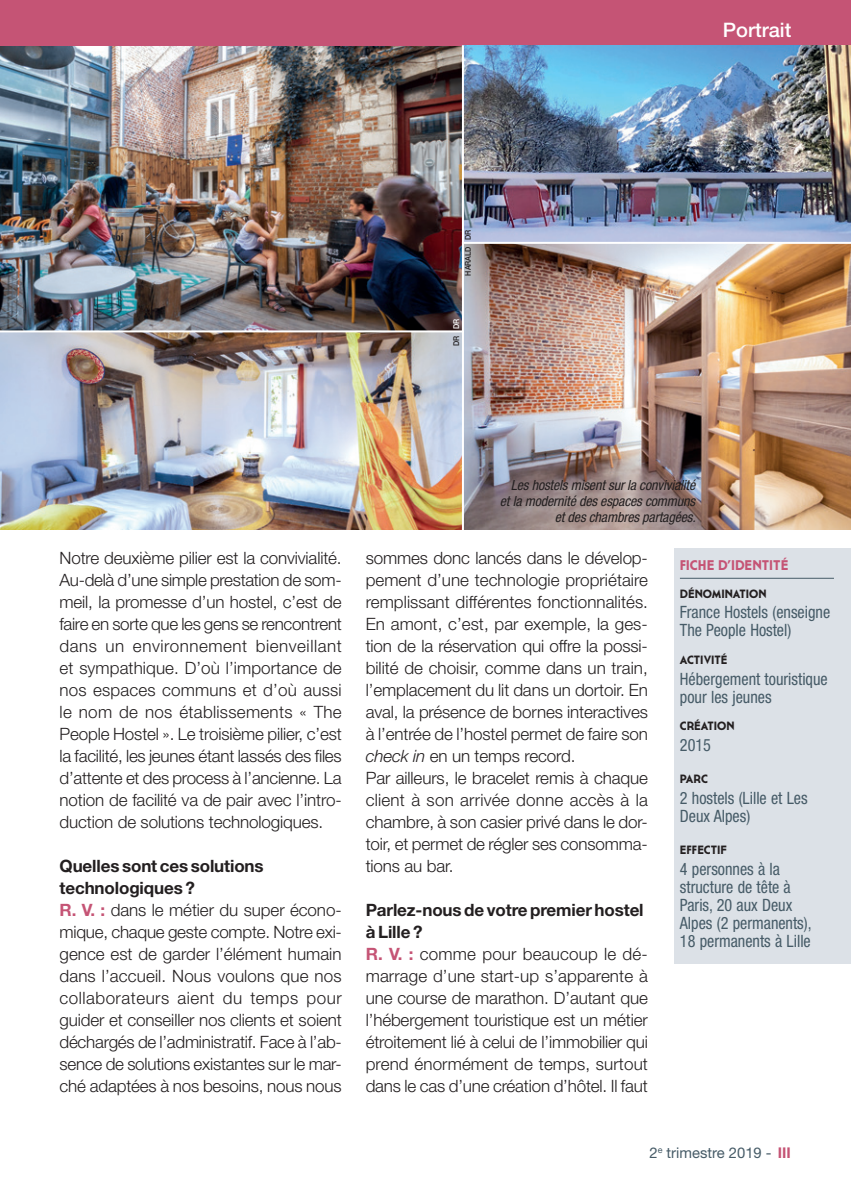
<style>
.page{position:relative;width:851px;height:1191px;background:#fff}
.page>*{position:absolute;margin:0;border:0;box-sizing:border-box;transform-origin:0 0}
.t1{font:500 20px "Helvetica Neue LT Std";color:#fff}
.t2{font:300 17px/22px "Helvetica Neue LT Std";letter-spacing:-.01em;color:#231f20}
.t3{font:condensed 17px/18px "Helvetica Neue LT Std";color:#465b67;scale:.95 1}
.t4{font:14.8px "Helvetica Neue LT Std";color:#465b67}
.t5{font:italic condensed 14px/16px "Helvetica Neue LT Std";letter-spacing:-.01em;color:#231f20;text-align:right}
.t6{font:700 14px "Cassannet";color:#c55475}
.t7{font:700 12px "Cassannet";color:#231f20}
.t8{font:500 8px "Helvetica Neue LT Std";letter-spacing:-.01em;color:#231f20;scale:.9 1}
.t9{font:500 8px "Helvetica Neue LT Std";color:#fff;scale:.9 1}
.s1{font-weight:700}
.s2{font-weight:700;color:#c55475}
.s3{font-style:italic}
</style>
<div class="page">
<img style="left:0;top:45px;width:850px;height:485px">
<div style="left:0;top:0;width:850px;height:45px;background:#c55475"></div>
<div style="left:674px;top:548px;width:176px;height:415px;background:#dce1e7"></div>
<hr style="left:679px;top:578px;width:154px;height:1px;background:#465b67">
<hr style="left:462px;top:45px;width:2px;height:496px;background:#fff">
<hr style="left:0;top:330px;width:464px;height:2px;background:#fff">
<hr style="left:462px;top:242px;width:388px;height:2px;background:#fff">
<p class="t1" style="left:722px;top:18px;width:70px">Portrait</p>
<p class="t8" style="left:463px;top:240px;width:13px;rotate:-90deg">DR</p>
<p class="t8" style="left:463px;top:275px;width:34px;rotate:-90deg">HARALD</p>
<p class="t9" style="left:451px;top:329px;width:13px;rotate:-90deg">DR</p>
<p class="t8" style="left:451px;top:346px;width:13px;rotate:-90deg">DR</p>
<p class="t2" style="left:60px;top:547px;width:284px;text-align:justify">Notre deuxième pilier est la convivialité.<br>Au-delà d’une simple prestation de som&shy;meil, la promesse d’un hostel, c’est de faire en sorte que les gens se rencontrent dans un environnement bienveillant et sympathique. D’où l’importance de nos espaces communs et d’où aussi le nom de nos établissements « The People Hostel ». Le troisième pilier, c’est la facilité, les jeunes étant lassés des files d’attente et des process à l’ancienne. La notion de facilité va de pair avec l’intro&shy;duction de solutions technologiques.</p>
<p class="t2" style="left:60px;top:855px;width:284px"><span class="s1">Quelles sont ces solutions technologiques ?<br></span><span class="s2">R. V. :</span> dans le métier du super écono&shy;mique, chaque geste compte. Notre exi&shy;gence est de garder l’élément humain dans l’accueil. Nous voulons que nos collaborateurs aient du temps pour guider et conseiller nos clients et soient déchargés de l’administratif. Face à l’ab&shy;sence de solutions existantes sur le mar&shy;ché adaptées à nos besoins, nous nous</p>
<p class="t5" style="left:500px;top:477px;width:197px">Les hostels misent sur la convivialité et la modernité des espaces communs et des chambres partagées.</p>
<p class="t2" style="left:365px;top:547px;width:284px">sommes donc lancés dans le dévelop&shy;pement d’une technologie propriétaire remplissant différentes fonctionnalités.<br>En amont, c’est, par exemple, la ges&shy;tion de la réservation qui offre la possi&shy;bilité de choisir, comme dans un train, l’emplacement du lit dans un dortoir. En aval, la présence de bornes interactives à l’entrée de l’hostel permet de faire son <span class="s3">check in</span> en un temps record.<br>Par ailleurs, le bracelet remis à chaque client à son arrivée donne accès à la chambre, à son casier privé dans le dor&shy;toir, et permet de régler ses consomma&shy;tions au bar.</p>
<p class="t2" style="left:365px;top:899px;width:284px"><span class="s1">Parlez-nous de votre premier hostel à Lille ?<br></span><span class="s2">R. V. :</span> comme pour beaucoup le dé&shy;marrage d’une start-up s’apparente à une course de marathon. D’autant que l’hébergement touristique est un métier étroitement lié à celui de l’immobilier qui prend énormément de temps, surtout dans le cas d’une création d’hôtel. Il faut</p>
<p class="t6" style="left:679px;top:557px;width:110px">FICHE D’IDENTITÉ</p>
<p class="t7" style="left:679px;top:586px;width:88px">DÉNOMINATION</p>
<p class="t3" style="left:679px;top:603px;width:160px">France Hostels (enseigne<br>The People Hostel)</p>
<p class="t7" style="left:679px;top:652px;width:49px">ACTIVITÉ</p>
<p class="t3" style="left:679px;top:669px;width:157px">Hébergement touristique pour les jeunes</p>
<p class="t7" style="left:679px;top:718px;width:56px">CRÉATION</p>
<p class="t3" style="left:679px;top:735px;width:34px">2015</p>
<p class="t7" style="left:679px;top:772px;width:29px">PARC</p>
<p class="t3" style="left:679px;top:789px;width:136px">2 hostels (Lille et Les<br>Deux Alpes)</p>
<p class="t7" style="left:679px;top:843px;width:49px">EFFECTIF</p>
<p class="t3" style="left:679px;top:860px;width:140px">4 personnes à la structure de tête à<br>Paris, 20 aux Deux<br>Alpes (2 permanents),<br>18 permanents à Lille</p>
<p class="t4" style="left:649px;top:1144px;width:143px">2<sup>e</sup> trimestre 2019 - <span class="s2">III</span></p>
</div>
